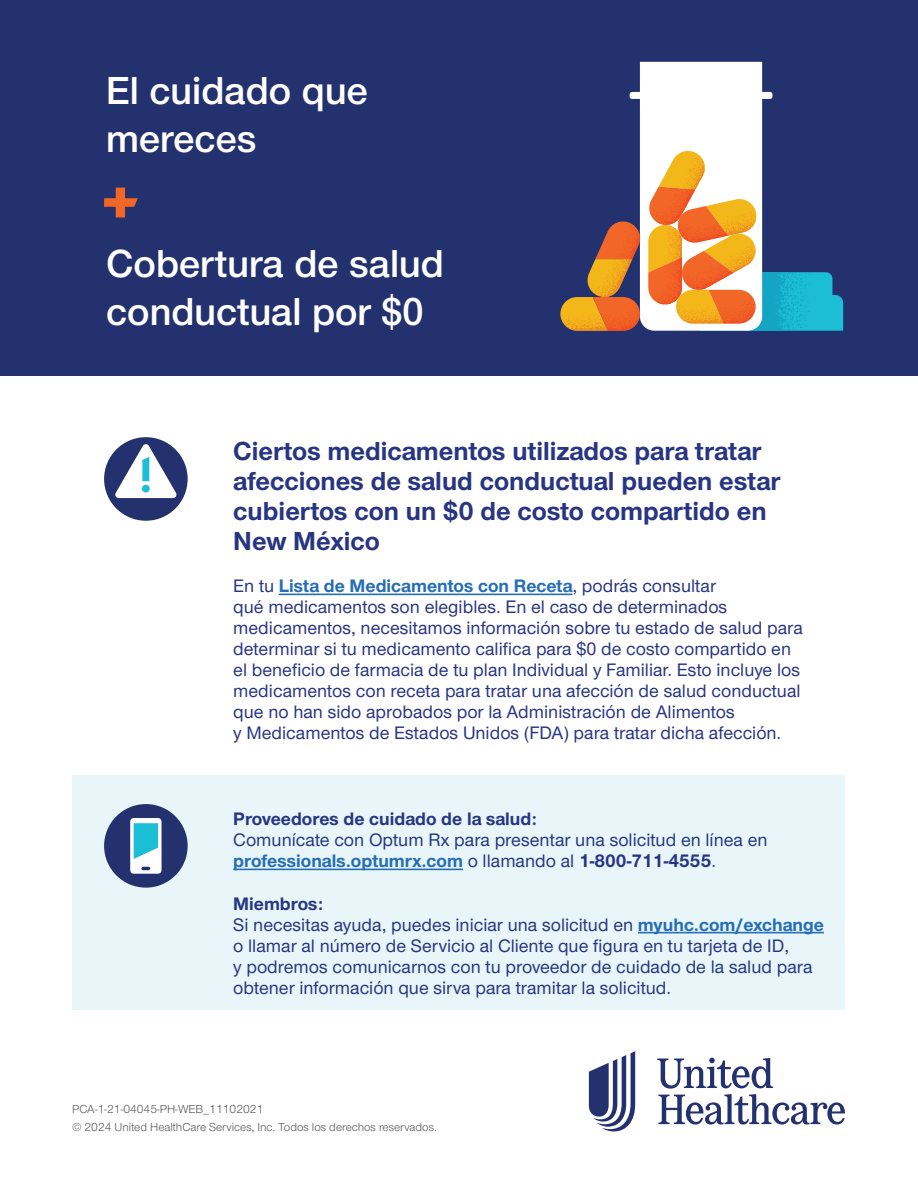
<style>
.page{position:relative;width:918px;height:1188px;background:#fff}
.page>*{position:absolute;margin:0;border:0;box-sizing:border-box;transform-origin:0 0}
.t1{font:600 40.5px/48.6px "UHC Sans";color:#fff}
.t2{font:700 27px/30px "UHC Sans";color:#283582}
.t3{font:500 18.75px/21px "UHC Sans";color:#283582}
.t4{font:700 18.75px "UHC Sans";color:#283582}
.t5{font:12px "UHC Sans";color:#57585a}
.s1{font-weight:700;color:#256db6}
.s2{font-weight:700}
</style>
<div class="page">
<div style="left:0;top:0;width:918px;height:376px;background:#24316f"></div>
<svg style="left:104px;top:188px;width:34px;height:29px"></svg>
<svg style="left:589px;top:1051px;width:46px;height:80px"></svg>
<svg style="left:657px;top:1058px;width:188px;height:67px"></svg>
<svg style="left:560px;top:62px;width:283px;height:269px"></svg>
<div style="left:104px;top:437px;width:84px;height:84px;background:#24316f;border-radius:50%"></div>
<svg style="left:114px;top:444px;width:63px;height:54px"></svg>
<div style="left:73px;top:775px;width:772px;height:235px;background:#e8f6f9"></div>
<div style="left:104px;top:804px;width:84px;height:84px;background:#24316f;border-radius:50%"></div>
<svg style="left:130px;top:818px;width:32px;height:56px;background:#97dae6"></svg>
<hr style="left:279px;top:594px;width:294px;height:1px;background:#256db6">
<hr style="left:233px;top:869px;width:230px;height:1px;background:#256db6">
<hr style="left:638px;top:932px;width:186px;height:1px;background:#256db6">
<p class="t1" style="left:106px;top:64px;width:263px">El cuidado que mereces</p>
<p class="t1" style="left:106px;top:238px;width:339px">Cobertura de salud conductual por $0</p>
<p class="t2" style="left:233px;top:435px;width:549px">Ciertos medicamentos utilizados para tratar afecciones de salud conductual pueden estar cubiertos con un $0 de costo compartido en New México</p>
<p class="t3" style="left:233px;top:575px;width:571px">En tu <span class="s1">Lista de Medicamentos con Receta</span>, podrás consultar<br>qué medicamentos son elegibles. En el caso de determinados medicamentos, necesitamos información sobre tu estado de salud para determinar si tu medicamento califica para $0 de costo compartido en el beneficio de farmacia de tu plan Individual y Familiar. Esto incluye los medicamentos con receta para tratar una afección de salud conductual que no han sido aprobados por la Administración de Alimentos<br>y Medicamentos de Estados Unidos (FDA) para tratar dicha afección.</p>
<p class="t4" style="left:233px;top:807px;width:305px">Proveedores de cuidado de la salud:</p>
<p class="t3" style="left:233px;top:829px;width:536px">Comunícate con Optum Rx para presentar una solicitud en línea en <span class="s1">professionals.optumrx.com</span> o llamando al <span class="s2">1-800-711-4555</span>.</p>
<p class="t4" style="left:233px;top:891px;width:92px">Miembros:</p>
<p class="t3" style="left:233px;top:913px;width:592px">Si necesitas ayuda, puedes iniciar una solicitud en <span class="s1">myuhc.com/exchange </span>o llamar al número de Servicio al Cliente que figura en tu tarjeta de ID,<br>y podremos comunicarnos con tu proveedor de cuidado de la salud para obtener información que sirva para tramitar la solicitud.</p>
<p class="t5" style="left:72px;top:1101px;width:193px">PCA-1-21-04045-PH-WEB_11102021</p>
<p class="t5" style="left:72px;top:1120px;width:366px">© 2024 United HealthCare Services, Inc. Todos los derechos reservados.</p>
</div>
